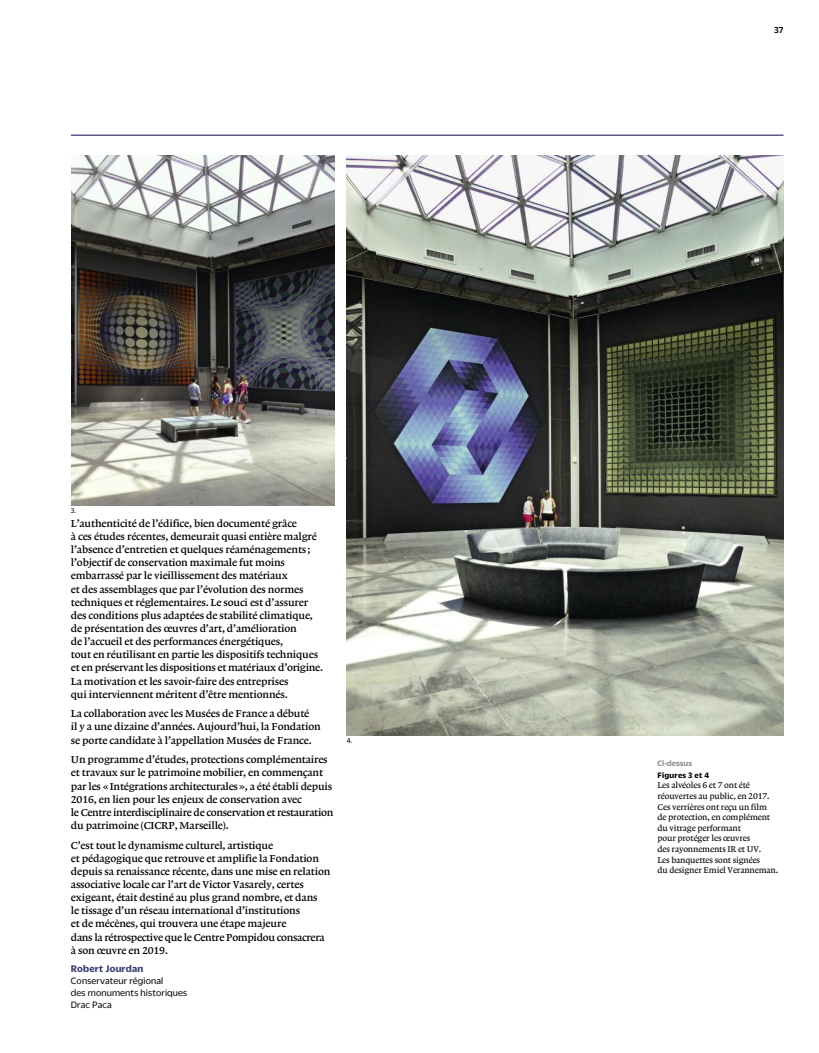
<style>
.page{position:relative;width:819px;height:1053px;background:#fff}
.page>*{position:absolute;margin:0;border:0;box-sizing:border-box;transform-origin:0 0}
.t1{font:10.62px/13.1px "Lexicon No 1 B Roman Tab";letter-spacing:-.015em;color:#000}
.t2{font:700 10.38px "Duplicate Sans";letter-spacing:.015em;color:#3a3e72}
.t3{font:10px/11.9px "Duplicate Sans";letter-spacing:.015em;color:#000}
.t4{font:500 9.38px "Duplicate Sans";color:#000}
.t5{font:8.75px/10.6px "Lexicon No 1 A Roman Tab";letter-spacing:-.015em;color:#000}
.t6{font:700 8.5px "Duplicate Sans";letter-spacing:.025em;color:#000}
.t7{font:700 8.5px "Duplicate Sans";color:#909090}
.t8{font:7.5px "Duplicate Sans";color:#000}
</style>
<div class="page">
<hr style="left:71px;top:134px;width:712px;height:2px;background:#3a3e72">
<img style="left:347px;top:156px;width:436px;height:579px">
<img style="left:71px;top:156px;width:263px;height:349px">
<p class="t8" style="left:71px;top:508px;width:7px">3.</p>
<p class="t1" style="left:71px;top:517px;width:254px">L’authenticité de l’édifice, bien documenté grâce<br>à ces études récentes, demeurait quasi entière malgré l’absence d’entretien et quelques réaménagements ; l’objectif de conservation maximale fut moins embarrassé par le vieillissement des matériaux<br>et des assemblages que par l’évolution des normes techniques et réglementaires. Le souci est d’assurer des conditions plus adaptées de stabilité climatique, de présentation des œuvres d’art, d’amélioration<br>de l’accueil et des performances énergétiques,<br>tout en réutilisant en partie les dispositifs techniques et en préservant les dispositions et matériaux d’origine.<br>La motivation et les savoir-faire des entreprises<br>qui interviennent méritent d’être mentionnés.</p>
<p class="t1" style="left:71px;top:707px;width:251px">La collaboration avec les Musées de France a débuté<br>il y a une dizaine d’années. Aujourd’hui, la Fondation se porte candidate à l’appellation Musées de France.</p>
<p class="t1" style="left:71px;top:753px;width:264px">Un programme d’études, protections complémentaires et travaux sur le patrimoine mobilier, en commençant par les «Intégrations architecturales», a été établi depuis 2016, en lien pour les enjeux de conservation avec<br>le Centre interdisciplinaire de conservation et restauration du patrimoine (CICRP, Marseille).</p>
<p class="t1" style="left:71px;top:839px;width:261px">C’est tout le dynamisme culturel, artistique<br>et pédagogique que retrouve et amplifie la Fondation depuis sa renaissance récente, dans une mise en relation associative locale car l’art de Victor Vasarely, certes exigeant, était destiné au plus grand nombre, et dans<br>le tissage d’un réseau international d’institutions<br>et de mécènes, qui trouvera une étape majeure<br>dans la rétrospective que le Centre Pompidou consacrera à son œuvre en 2019.</p>
<p class="t2" style="left:71px;top:965px;width:74px">Robert Jourdan</p>
<p class="t3" style="left:71px;top:975px;width:118px">Conservateur régional<br>des monuments historiques<br>Drac Paca</p>
<p class="t8" style="left:347px;top:738px;width:7px">4.</p>
<p class="t4" style="left:774px;top:27px;width:11px">37</p>
<p class="t7" style="left:657px;top:760px;width:36px">Ci-dessus</p>
<p class="t6" style="left:657px;top:772px;width:53px">Figures 3 et 4</p>
<p class="t5" style="left:657px;top:780px;width:122px">Les alvéoles 6 et 7 ont été réouvertes au public, en 2017.<br>Ces verrières ont reçu un film de protection, en complément du vitrage performant<br>pour protéger les œuvres<br>des rayonnements IR et UV.<br>Les banquettes sont signées<br>du designer Emiel Veranneman.</p>
</div>
